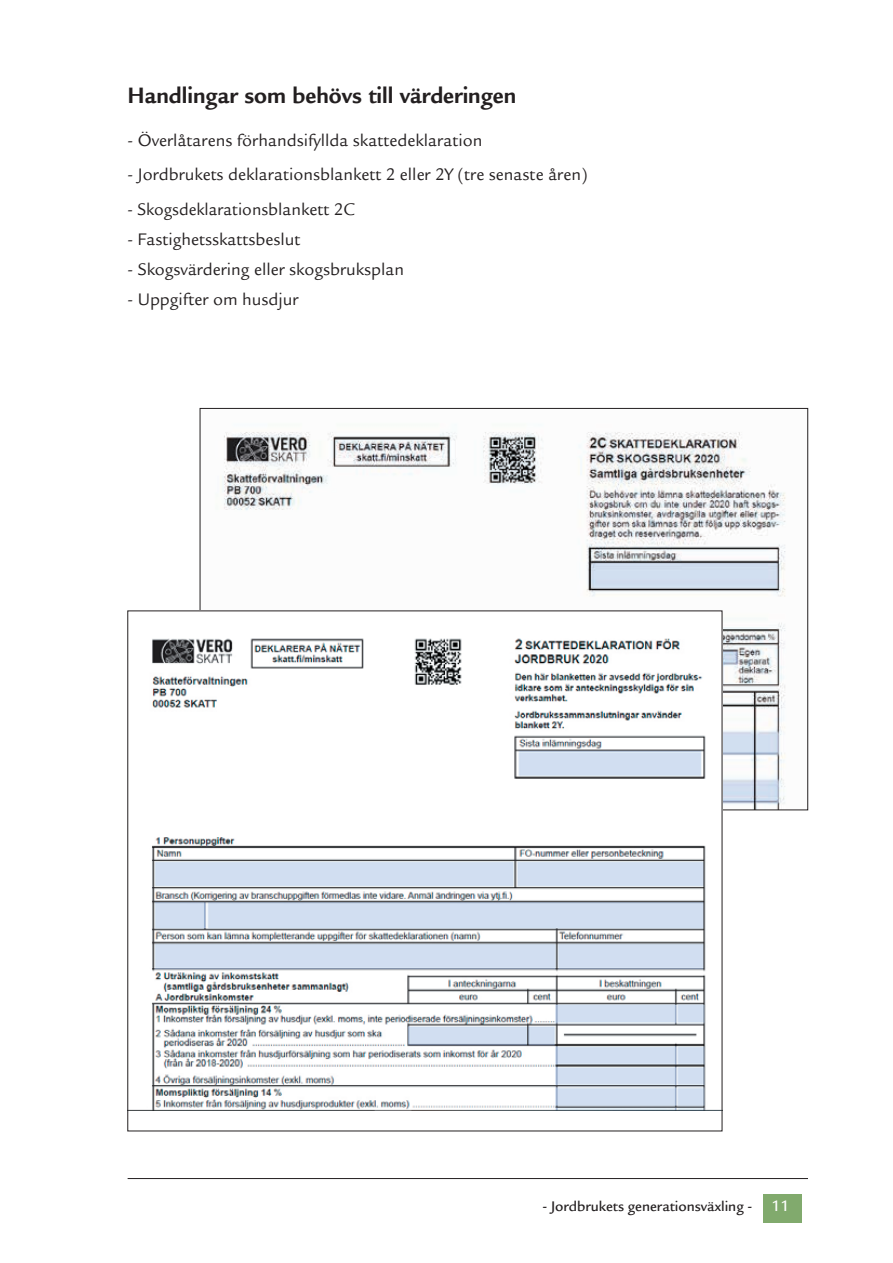
<style>
.page{position:relative;width:893px;height:1263px;background:#fff}
.page>*{position:absolute;margin:0;border:0;box-sizing:border-box;transform-origin:0 0}
.t1{font:700 24px "Legacy Sans";color:#231f20}
.t2{font:18px "Legacy Sans";color:#231f20}
.t3{font:500 15px "Legacy Sans";color:#231f20}
.s1{font-size:16.5px;color:#fff}
</style>
<div class="page">
<div style="left:763px;top:1194px;width:39px;height:28px;background:#81aa6d"></div>
<hr style="left:128px;top:1178px;width:680px;height:1px;background:#231f20">
<img style="left:202px;top:432px;width:584px;height:376px">
<img style="left:130px;top:613px;width:590px;height:497px">
<h1 class="t1" style="left:128px;top:81px;width:390px">Handlingar som behövs till värderingen</h1>
<p class="t2" style="left:128px;top:130px;width:356px">- Överlåtarens förhandsifyllda skattedeklaration</p>
<p class="t2" style="left:128px;top:164px;width:462px">- Jordbrukets deklarationsblankett 2 eller 2Y (tre senaste åren)</p>
<p class="t2" style="left:128px;top:199px;width:229px">- Skogsdeklarationsblankett 2C</p>
<p class="t2" style="left:128px;top:229px;width:174px">- Fastighetsskattsbeslut</p>
<p class="t2" style="left:128px;top:259px;width:278px">- Skogsvärdering eller skogsbruksplan</p>
<p class="t2" style="left:128px;top:289px;width:173px">- Uppgifter om husdjur</p>
<p class="t3" style="left:542px;top:1197px;width:248px">- Jordbrukets generationsväxling - <span class="s1">11</span></p>
</div>
